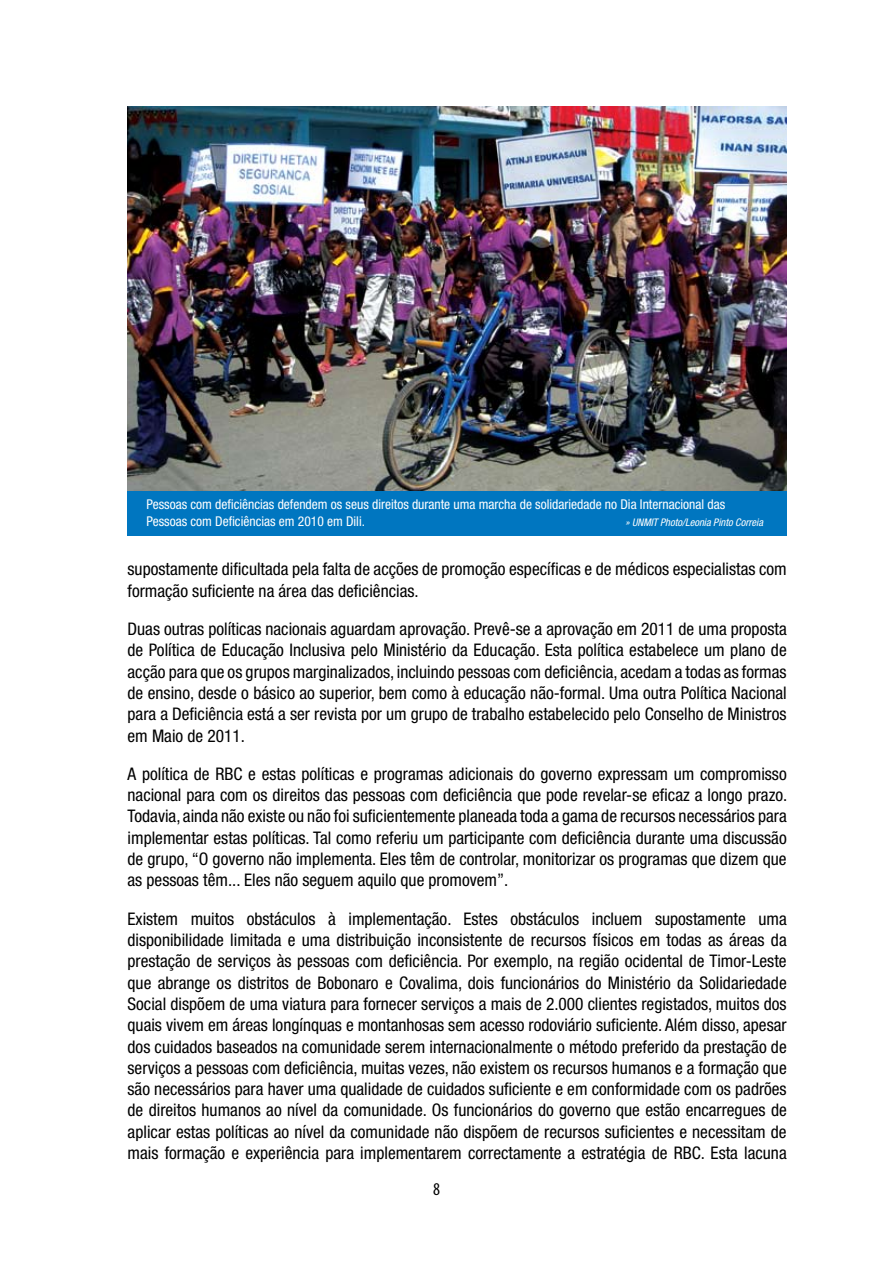
<style>
.page{position:relative;width:893px;height:1263px;background:#fff}
.page>*{position:absolute;margin:0;border:0;box-sizing:border-box;transform-origin:0 0}
.t1{font:condensed 18px "Myriad Pro";color:#000}
.t2{font:condensed 17.4px/21.3px "Helvetica Neue LT Std";color:#000;text-align:justify}
.t3{font:condensed 13.5px/16.2px "Helvetica Neue LT Std";color:#fff}
.t4{font:italic condensed 10.5px "Helvetica Neue LT Std";color:#fff}
</style>
<div class="page">
<img style="left:128px;top:106px;width:659px;height:386px">
<div style="left:128px;top:492px;width:659px;height:44px;background:#0076c0"></div>
<p class="t3" style="left:146px;top:496px;width:580px">Pessoas com deficiências defendem os seus direitos durante uma marcha de solidariedade no Dia Internacional das<br>Pessoas com Deficiências em 2010 em Dili.</p>
<p class="t4" style="left:625px;top:516px;width:139px">» UNMIT Photo/Leonia Pinto Correia</p>
<p class="t2" style="left:128px;top:558px;width:661px">supostamente dificultada pela falta de acções de promoção específicas e de médicos especialistas com formação suficiente na área das deficiências.</p>
<p class="t2" style="left:128px;top:618px;width:661px">Duas outras políticas nacionais aguardam aprovação. Prevê-se a aprovação em 2011 de uma proposta de Política de Educação Inclusiva pelo Ministério da Educação. Esta política estabelece um plano de acção para que os grupos marginalizados, incluindo pessoas com deficiência, acedam a todas as formas de ensino, desde o básico ao superior, bem como à educação não-formal. Uma outra Política Nacional para a Deficiência está a ser revista por um grupo de trabalho estabelecido pelo Conselho de Ministros em Maio de 2011.</p>
<p class="t2" style="left:128px;top:763px;width:661px">A política de RBC e estas políticas e programas adicionais do governo expressam um compromisso nacional para com os direitos das pessoas com deficiência que pode revelar-se eficaz a longo prazo.<br>Todavia, ainda não existe ou não foi suficientemente planeada toda a gama de recursos necessários para implementar estas políticas. Tal como referiu um participante com deficiência durante uma discussão de grupo, “O governo não implementa. Eles têm de controlar, monitorizar os programas que dizem que as pessoas têm... Eles não seguem aquilo que promovem”.</p>
<p class="t2" style="left:128px;top:908px;width:661px">Existem muitos obstáculos à implementação. Estes obstáculos incluem supostamente uma disponibilidade limitada e uma distribuição inconsistente de recursos físicos em todas as áreas da prestação de serviços às pessoas com deficiência. Por exemplo, na região ocidental de Timor-Leste que abrange os distritos de Bobonaro e Covalima, dois funcionários do Ministério da Solidariedade Social dispõem de uma viatura para fornecer serviços a mais de 2.000 clientes registados, muitos dos quais vivem em áreas longínquas e montanhosas sem acesso rodoviário suficiente. Além disso, apesar dos cuidados baseados na comunidade serem internacionalmente o método preferido da prestação de serviços a pessoas com deficiência, muitas vezes, não existem os recursos humanos e a formação que são necessários para haver uma qualidade de cuidados suficiente e em conformidade com os padrões de direitos humanos ao nível da comunidade. Os funcionários do governo que estão encarregues de aplicar estas políticas ao nível da comunidade não dispõem de recursos suficientes e necessitam de mais formação e experiência para implementarem correctamente a estratégia de RBC. Esta lacuna</p>
<p class="t1" style="left:433px;top:1178px;width:8px">8</p>
</div>
